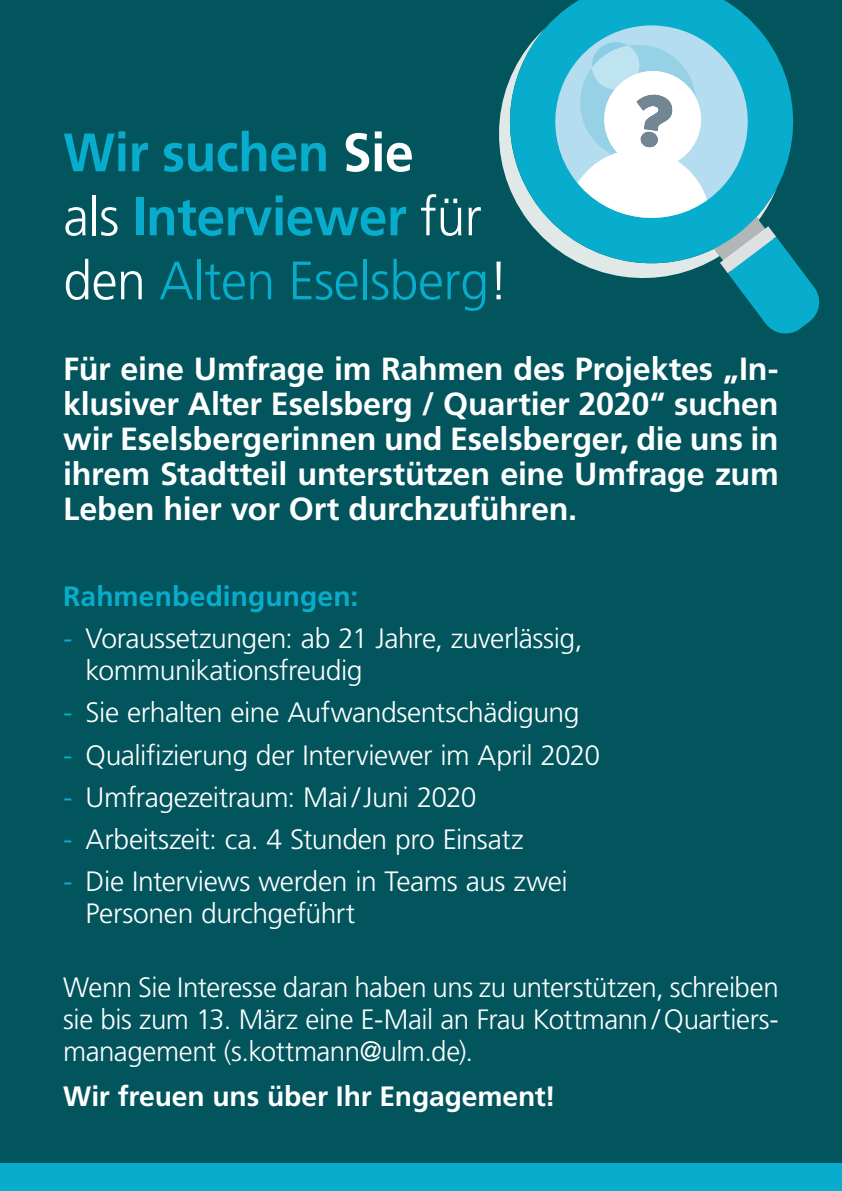
<style>
.page{position:relative;width:842px;height:1191px;background:#02555c}
.page>*{position:absolute;margin:0;border:0;box-sizing:border-box;transform-origin:0 0}
.t1{font:700 54px/64px "Frutiger LT Std";letter-spacing:-.01em;color:#08accc;scale:.96 1}
.t2{font:700 32px/35px "Frutiger LT Std";letter-spacing:-.01em;color:#fff;text-align:justify}
.t3{font:300 28px/32px "Frutiger LT Std";letter-spacing:-.015em;color:#fff}
.t4{font:700 28px "Frutiger LT Std";letter-spacing:-.005em;color:#fff}
.t5{font:700 28px "Frutiger LT Std";letter-spacing:.005em;color:#08accc}
.s1{color:#fff}
.s2{font-weight:300;color:#fff}
.s3{font-weight:300}
.s4{color:#08accc}
</style>
<div class="page">
<svg style="left:499px;top:0;width:268px;height:257px"></svg>
<svg style="left:543px;top:13px;width:217px;height:217px;background:#27b2cf"></svg>
<svg style="left:567px;top:40px;width:253px;height:294px"></svg>
<div style="left:0;top:1163px;width:842px;height:28px;background:#08accc"></div>
<h1 class="t1" style="left:63px;top:121px;width:465px">Wir suchen <span class="s1">Sie<br></span><span class="s2">als</span> Interviewer <span class="s2">für den</span> <span class="s3">Alten Eselsberg</span><span class="s2">!</span></h1>
<p class="t2" style="left:63px;top:352px;width:717px">Für eine Umfrage im Rahmen des Projektes „In&shy;klusiver Alter Eselsberg / Quartier 2020“ suchen wir Eselsbergerinnen und Eselsberger, die uns in ihrem Stadtteil unterstützen eine Umfrage zum Leben hier vor Ort durchzuführen.</p>
<p class="t5" style="left:63px;top:580px;width:297px">Rahmenbedingungen:</p>
<p class="t3" style="left:86px;top:623px;width:498px;text-indent:-22px"><span class="s4">-</span> Voraussetzungen: ab 21 Jahre, zuverlässig, kommunikationsfreudig</p>
<p class="t3" style="left:63px;top:697px;width:518px"><span class="s4">-</span> Sie erhalten eine Aufwandsentschädigung</p>
<p class="t3" style="left:63px;top:739px;width:539px"><span class="s4">-</span> Qualifizierung der Interviewer im April 2020</p>
<p class="t3" style="left:63px;top:781px;width:415px"><span class="s4">-</span> Umfragezeitraum: Mai /Juni 2020</p>
<p class="t3" style="left:63px;top:823px;width:462px"><span class="s4">-</span> Arbeitszeit: ca. 4 Stunden pro Einsatz</p>
<p class="t3" style="left:86px;top:865px;width:484px;text-indent:-22px"><span class="s4">-</span> Die Interviews werden in Teams aus zwei<br>Personen durchgeführt</p>
<p class="t3" style="left:63px;top:971px;width:717px;text-align:justify">Wenn Sie Interesse daran haben uns zu unterstützen, schreiben sie bis zum 13. März eine E-Mail an Frau Kottmann / Quartiers&shy;management (s.kottmann@ulm.de).</p>
<p class="t4" style="left:63px;top:1079px;width:494px">Wir freuen uns über Ihr Engagement!</p>
</div>
